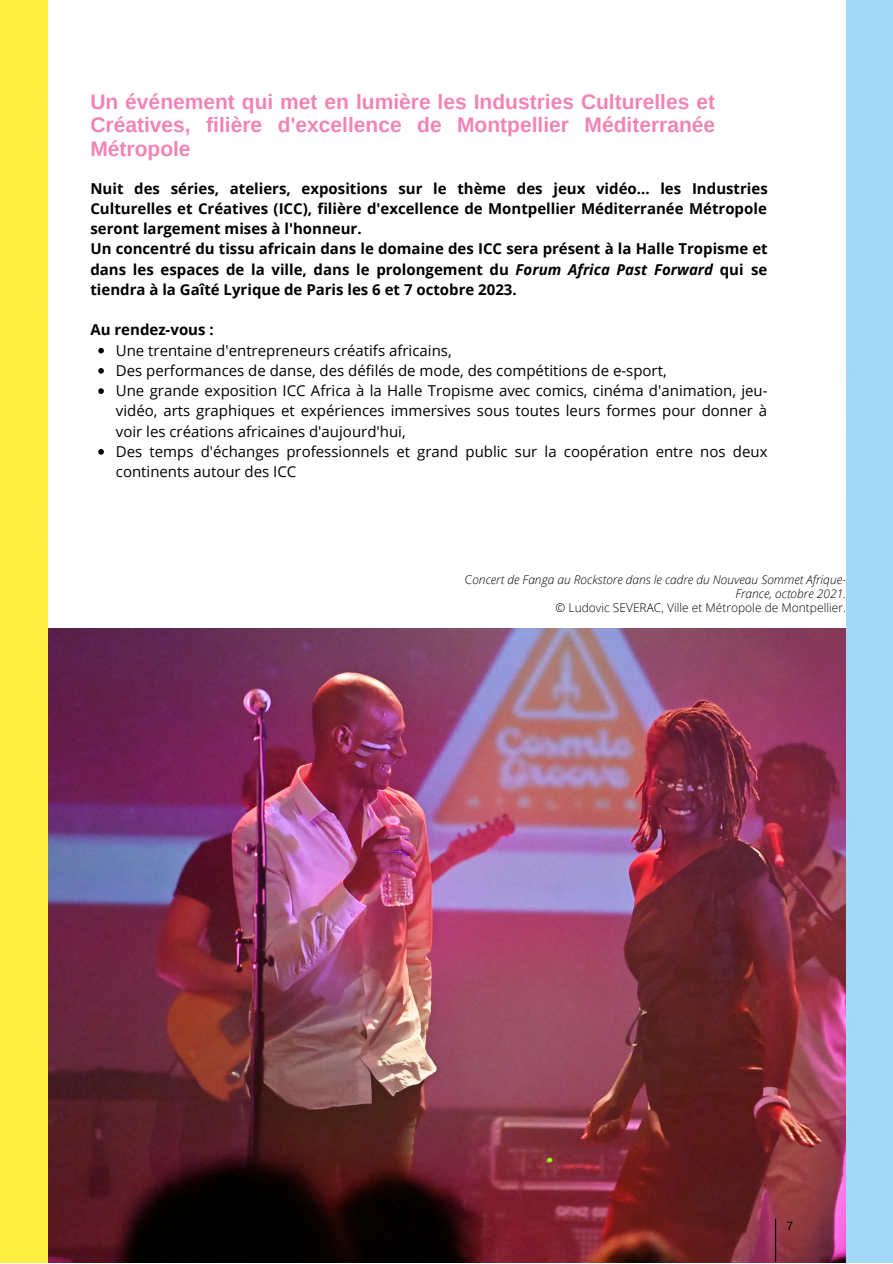
<style>
.page{position:relative;width:893px;height:1264px;background:#fff}
.page>*{position:absolute;margin:0;border:0;box-sizing:border-box;transform-origin:0 0}
.t1{font:700 21px/23.5px "Arimo";color:#f284b5;text-align:justify}
.t2{font:15px/20.2px "Open Sans";color:#000;text-align:justify}
.t3{font:700 15px/20.2px "Open Sans";color:#000;text-align:justify}
.t4{font:italic 300 12px/14px "Open Sans";color:#000;text-align:right}
.t5{font:300 12px "Open Sans";color:#000}
.t6{font:12px "Arimo";color:#000}
.s1{font-style:italic}
.s2{font-style:normal}
</style>
<div class="page">
<img style="left:47px;top:629px;width:798px;height:633px">
<hr style="left:775px;top:1219px;width:1px;height:42px;background:#000">
<div style="left:0;top:0;width:47px;height:1262px;background:#ffef42"></div>
<svg style="left:98px;top:348px;width:6px;height:5px"></svg>
<svg style="left:98px;top:368px;width:6px;height:6px"></svg>
<svg style="left:98px;top:388px;width:6px;height:6px"></svg>
<svg style="left:98px;top:449px;width:6px;height:5px"></svg>
<p class="t1" style="left:90px;top:90px;width:626px">Un événement qui met en lumière les Industries Culturelles et Créatives, filière d'excellence de Montpellier Méditerranée Métropole</p>
<p class="t3" style="left:90px;top:178px;width:679px">Nuit des séries, ateliers, expositions sur le thème des jeux vidéo... les Industries Culturelles et Créatives (ICC), filière d'excellence de Montpellier Méditerranée Métropole seront largement mises à l'honneur.</p>
<p class="t3" style="left:90px;top:238px;width:678px">Un concentré du tissu africain dans le domaine des ICC sera présent à la Halle Tropisme et dans les espaces de la ville, dans le prolongement du <span class="s1">Forum Africa Past Forward</span> qui se tiendra à la Gaîté Lyrique de Paris les 6 et 7 octobre 2023.</p>
<p class="t3" style="left:90px;top:319px;width:125px">Au rendez-vous :</p>
<p class="t2" style="left:116px;top:340px;width:337px">Une trentaine d'entrepreneurs créatifs africains,</p>
<p class="t2" style="left:116px;top:360px;width:552px">Des performances de danse, des défilés de mode, des compétitions de e-sport,</p>
<p class="t2" style="left:116px;top:380px;width:653px">Une grande exposition ICC Africa à la Halle Tropisme avec comics, cinéma d'animation, jeu&shy;vidéo, arts graphiques et expériences immersives sous toutes leurs formes pour donner à voir les créations africaines d'aujourd'hui,</p>
<p class="t2" style="left:116px;top:441px;width:653px">Des temps d'échanges professionnels et grand public sur la coopération entre nos deux continents autour des ICC</p>
<p class="t4" style="left:465px;top:572px;width:382px"><span class="s2">C</span>oncert de Fanga au Rockstore dans le cadre du Nouveau Sommet Afrique-<br>France, octobre 2021.</p>
<p class="t5" style="left:555px;top:599px;width:292px">© Ludovic SEVERAC, Ville et Métropole de Montpellier.</p>
<p class="t6" style="left:786px;top:1218px;width:8px">7</p>
</div>
